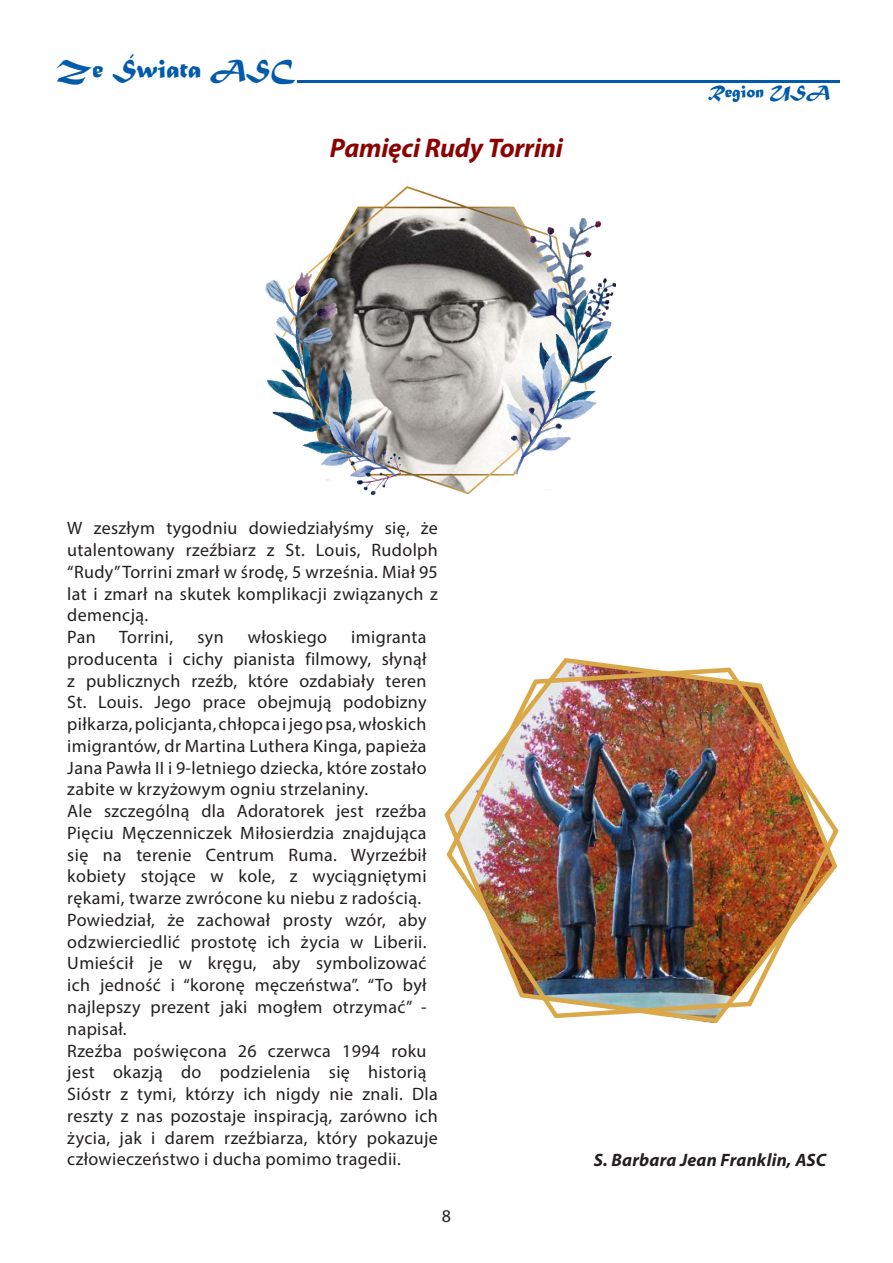
<style>
.page{position:relative;width:893px;height:1263px;background:#fff}
.page>*{position:absolute;margin:0;border:0;box-sizing:border-box;transform-origin:0 0}
.t1{font:italic 700 27px "Myriad Pro";letter-spacing:-.01em;color:#8b0202}
.t2{font:27px "Matura MT Script Capitals";color:#015aaa}
.t3{font:18px/21.8px "Myriad Pro";letter-spacing:.02em;color:#231f20;text-align:justify}
.t4{font:italic 700 18px "Myriad Pro";letter-spacing:.01em;color:#231f20}
.t5{font:18px "Matura MT Script Capitals";color:#015aaa}
</style>
<div class="page">
<img style="left:265px;top:186px;width:350px;height:308px">
<img style="left:444px;top:664px;width:395px;height:356px">
<svg style="left:297px;top:80px;width:542px;height:2px"></svg>
<svg style="left:129px;top:54px;width:5px;height:5px"></svg>
<p class="t2" style="left:56px;top:52px;width:240px">Ze Swiata ASC</p>
<p class="t1" style="left:330px;top:130px;width:235px">Pamięci Rudy Torrini</p>
<p class="t5" style="left:708px;top:81px;width:124px">Region USA</p>
<p class="t3" style="left:67px;top:517px;width:372px">W zeszłym tygodniu dowiedziałyśmy się, że utalentowany rzeźbiarz z St. Louis, Rudolph “Rudy” Torrini zmarł w środę, 5 września. Miał 95 lat i zmarł na skutek komplikacji związanych z demencją.</p>
<p class="t3" style="left:67px;top:626px;width:30px">Pan</p>
<p class="t3" style="left:119px;top:626px;width:56px">Torrini,</p>
<p class="t3" style="left:197px;top:626px;width:28px">syn</p>
<p class="t3" style="left:248px;top:626px;width:81px">włoskiego</p>
<p class="t3" style="left:67px;top:626px;width:361px;text-indent:284px">imigranta producenta i cichy pianista filmowy, słynął z publicznych rzeźb, które ozdabiały teren St. Louis. Jego prace obejmują podobizny piłkarza, policjanta, chłopca i jego psa, włoskich imigrantów, dr Martina Luthera Kinga, papieża Jana Pawła II i 9-letniego dziecka, które zostało zabite w krzyżowym ogniu strzelaniny.</p>
<p class="t3" style="left:67px;top:800px;width:361px">Ale szczególną dla Adoratorek jest rzeźba Pięciu Męczenniczek Miłosierdzia znajdująca się na terenie Centrum Ruma. Wyrzeźbił kobiety stojące w kole, z wyciągniętymi rękami, twarze zwrócone ku niebu z radością.</p>
<p class="t3" style="left:67px;top:909px;width:361px">Powiedział, że zachował prosty wzór, aby odzwierciedlić prostotę ich życia w Liberii.<br>Umieścił je w kręgu, aby symbolizować ich jedność i “koronę męczeństwa”. “To był najlepszy prezent jaki mogłem otrzymać” - napisał.</p>
<p class="t3" style="left:67px;top:1039px;width:372px;text-align:left">Rzeźba poświęcona 26 czerwca 1994 roku jest okazją do podzielenia się historią Sióstr z tymi, którzy ich nigdy nie znali. Dla reszty z nas pozostaje inspiracją, zarówno ich życia, jak i darem rzeźbiarza, który pokazuje człowieczeństwo i ducha pomimo tragedii.</p>
<p class="t3" style="left:442px;top:1205px;width:11px">8</p>
<p class="t4" style="left:594px;top:1148px;width:234px">S. Barbara Jean Franklin, ASC</p>
</div>
